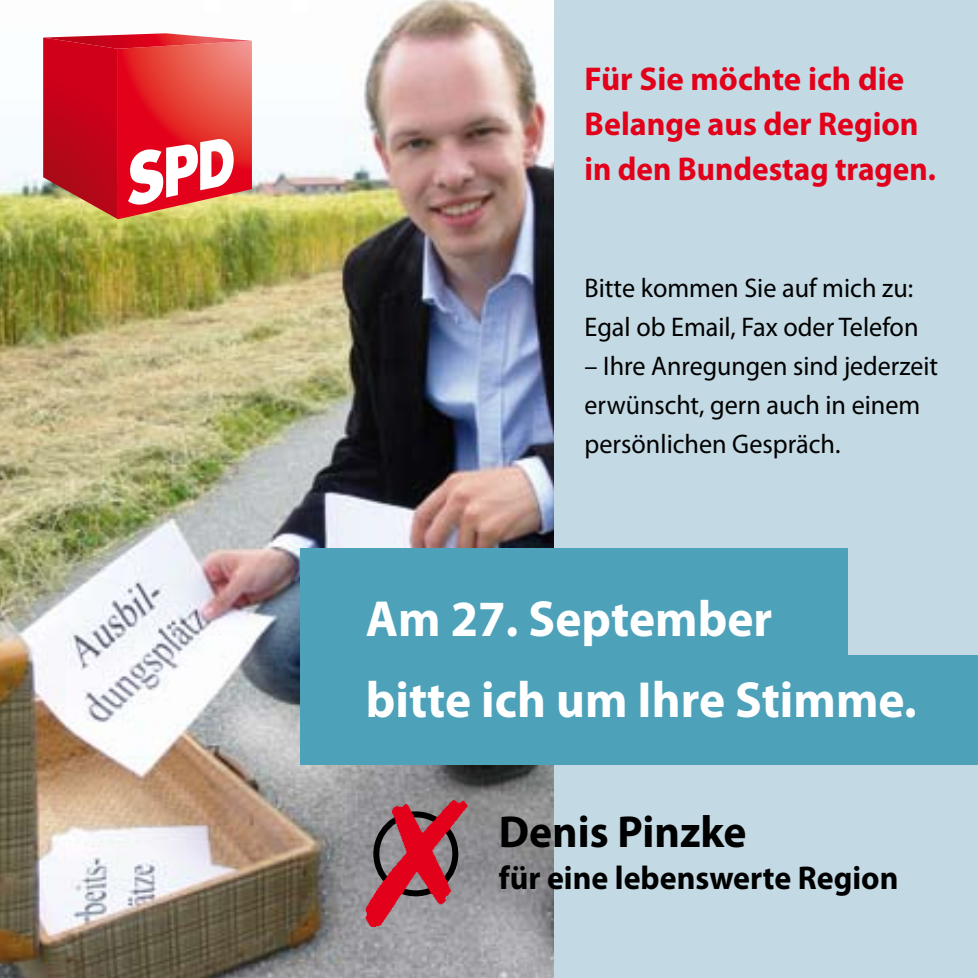
<style>
.page{position:relative;width:978px;height:978px;background:#c3d9e3}
.page>*{position:absolute;margin:0;border:0;box-sizing:border-box;transform-origin:0 0}
.t1{font:700 51px/81px "Myriad Pro";color:#fff}
.t2{font:700 45px "Myriad Pro";color:#000}
.t3{font:700 33px/45px "Myriad Pro";color:#e2001a}
.t4{font:700 33px "Myriad Pro";color:#000}
.t5{font:27px/39px "Myriad Pro";color:#000}
</style>
<div class="page">
<img style="left:0;top:0;width:553px;height:978px">
<div style="left:300px;top:656px;width:678px;height:109px;background:#4da2ba"></div>
<div style="left:300px;top:548px;width:548px;height:109px;background:#4da2ba"></div>
<img style="left:366px;top:801px;width:101px;height:125px">
<svg style="left:43px;top:33px;width:209px;height:186px;background:#db4646"></svg>
<p class="t3" style="left:585px;top:55px;width:353px">Für Sie möchte ich die<br>Belange aus der Region in den Bundestag tragen.</p>
<p class="t5" style="left:585px;top:268px;width:335px">Bitte kommen Sie auf mich zu:<br>Egal ob Email, Fax oder Telefon</p>
<p class="t5" style="left:585px;top:346px;width:355px">– Ihre Anregungen sind jederzeit erwünscht, gern auch in einem persönlichen Gespräch.</p>
<h1 class="t1" style="left:366px;top:576px;width:552px">Am 27. September<br>bitte ich um Ihre Stimme.</h1>
<h2 class="t2" style="left:499px;top:802px;width:249px">Denis Pinzke</h2>
<p class="t4" style="left:499px;top:856px;width:401px">für eine lebenswerte Region</p>
</div>
